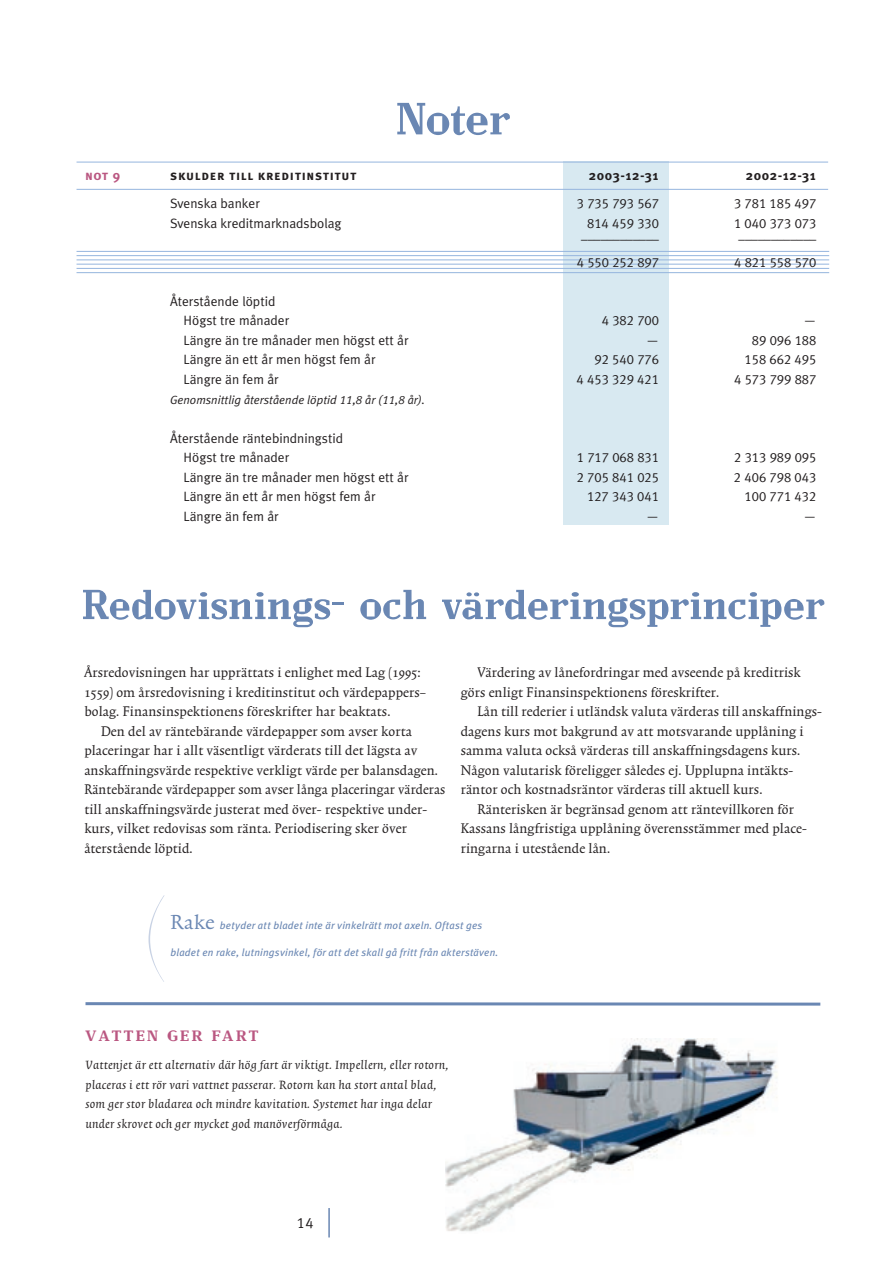
<style>
.page{position:relative;width:893px;height:1263px;background:#fff}
.page>*{position:absolute;margin:0;border:0;box-sizing:border-box;transform-origin:0 0}
.t1{font:63px "Zenith";letter-spacing:-.01em;color:#6a87b3}
.t2{font:58.5px "Zenith";color:#6a87b3}
.t3{font:24px "Trinite No 1 Rom Wid";color:#6a87b3}
.t4{font:21px "Zenith";letter-spacing:.1em;color:#ba5781;scale:1.1 1}
.t5{font:16.5px/19.5px "Trinite No 1 Rom Con";letter-spacing:.01em;color:#231f20}
.t6{font:italic 15px/19.5px "Trinite No 1";letter-spacing:.015em;color:#231f20;scale:1.05 1}
.t7{font:15px "Meta Plus Normal Caps";color:#231f20}
.t8{font:13.5px/19.5px "Meta Plus Normal";color:#231f20}
.t9{font:13.5px "Meta Plus Normal Caps";color:#231f20}
.t10{font:13.5px "Meta Plus Bold Caps";letter-spacing:.05em;color:#231f20}
.t11{font:700 13.5px "Meta Plus";letter-spacing:.05em;color:#231f20}
.t12{font:13.5px "Meta Plus Bold Caps";color:#ba5781}
.t13{font:italic 12px "Meta Plus Normal";color:#231f20}
.t14{font:italic 10.5px "Meta Plus";letter-spacing:.02em;color:#6a87b3}
.s1{font-family:"Meta Plus";font-weight:700}
.s2{font-family:"Meta Plus Normal Caps"}
</style>
<div class="page">
<hr style="left:328px;top:1208px;width:2px;height:29px;background:#6a87b3">
<div style="left:563px;top:162px;width:105px;height:363px;background:#d8e9f1"></div>
<hr style="left:86px;top:1002px;width:734px;height:3px;background:#6a87b3">
<img style="left:445px;top:1038px;width:332px;height:194px">
<hr style="left:77px;top:251px;width:752px;height:1px;background:#95b5de">
<hr style="left:77px;top:255px;width:752px;height:1px;background:#95b5de">
<hr style="left:77px;top:259px;width:752px;height:1px;background:#95b5de">
<hr style="left:77px;top:264px;width:752px;height:1px;background:#95b5de">
<hr style="left:77px;top:268px;width:752px;height:1px;background:#95b5de">
<hr style="left:77px;top:272px;width:752px;height:1px;background:#95b5de">
<hr style="left:77px;top:162px;width:751px;height:1px;background:#95b5de">
<hr style="left:77px;top:189px;width:751px;height:1px;background:#95b5de">
<svg style="left:148px;top:895px;width:17px;height:87px"></svg>
<h1 class="t1" style="left:396px;top:94px;width:115px">Noter</h1>
<p class="t12" style="left:85px;top:167px;width:37px">not <span class="s1">9</span></p>
<p class="t10" style="left:170px;top:167px;width:188px">skulder till kreditinstitut</p>
<p class="t11" style="left:589px;top:167px;width:71px">2003-12-31</p>
<p class="t11" style="left:746px;top:167px;width:71px">2002-12-31</p>
<p class="t8" style="left:170px;top:194px;width:91px">Svenska banker</p>
<p class="t9" style="left:577px;top:196px;width:84px">3 735 793 567</p>
<p class="t9" style="left:734px;top:196px;width:84px">3 781 185 497</p>
<p class="t8" style="left:170px;top:213px;width:173px">Svenska kreditmarknadsbolag</p>
<p class="t9" style="left:587px;top:215px;width:73px">814 459 330</p>
<p class="t9" style="left:734px;top:215px;width:84px">1 040 373 073</p>
<p class="t8" style="left:581px;top:230px;width:79px">––––––––––––</p>
<p class="t8" style="left:738px;top:230px;width:79px">––––––––––––</p>
<p class="t9" style="left:577px;top:254px;width:84px">4 550 252 897</p>
<p class="t9" style="left:734px;top:254px;width:84px">4 821 558 570</p>
<p class="t8" style="left:184px;top:291px;width:107px;text-indent:-14px">Återstående löptid<br>Högst tre månader</p>
<p class="t9" style="left:602px;top:313px;width:59px">4 382 700</p>
<p class="t8" style="left:803px;top:311px;width:14px">—</p>
<p class="t8" style="left:184px;top:330px;width:226px">Längre än tre månader men högst ett år</p>
<p class="t9" style="left:646px;top:332px;width:14px">—</p>
<p class="t9" style="left:752px;top:332px;width:66px">89 096 188</p>
<p class="t8" style="left:184px;top:350px;width:194px">Längre än ett år men högst fem år</p>
<p class="t9" style="left:594px;top:352px;width:66px">92 540 776</p>
<p class="t9" style="left:745px;top:352px;width:73px">158 662 495</p>
<p class="t8" style="left:184px;top:369px;width:97px">Längre än fem år</p>
<p class="t9" style="left:576px;top:371px;width:84px">4 453 329 421</p>
<p class="t9" style="left:734px;top:371px;width:84px">4 573 799 887</p>
<p class="t13" style="left:170px;top:392px;width:256px">Genomsnittlig återstående löptid <span class="s2">11,8</span> år (<span class="s2">11,8</span> år).</p>
<p class="t8" style="left:184px;top:428px;width:161px;text-indent:-14px">Återstående räntebindningstid<br>Högst tre månader</p>
<p class="t9" style="left:577px;top:449px;width:84px">1 717 068 831</p>
<p class="t9" style="left:734px;top:449px;width:84px">2 313 989 095</p>
<p class="t8" style="left:184px;top:467px;width:226px">Längre än tre månader men högst ett år</p>
<p class="t9" style="left:577px;top:469px;width:84px">2 705 841 025</p>
<p class="t9" style="left:734px;top:469px;width:84px">2 406 798 043</p>
<p class="t8" style="left:184px;top:486px;width:194px">Längre än ett år men högst fem år</p>
<p class="t9" style="left:587px;top:488px;width:73px">127 343 041</p>
<p class="t9" style="left:745px;top:488px;width:73px">100 771 432</p>
<p class="t8" style="left:184px;top:506px;width:97px">Längre än fem år</p>
<p class="t8" style="left:646px;top:506px;width:14px">—</p>
<p class="t9" style="left:803px;top:508px;width:14px">—</p>
<h2 class="t2" style="left:81px;top:581px;width:744px">Redovisnings- och värderingsprinciper</h2>
<p class="t5" style="left:84px;top:664px;width:343px">Årsredovisningen har upprättats i enlighet med Lag (1995:<br>1559) om årsredovisning i kreditinstitut och värdepappers– bolag. Finansinspektionens föreskrifter har beaktats.</p>
<p class="t5" style="left:84px;top:722px;width:362px;text-indent:17px">Den del av räntebärande värdepapper som avser korta placeringar har i allt väsentligt värderats till det lägsta av anskaffningsvärde respektive verkligt värde per balansdagen.<br>Räntebärande värdepapper som avser långa placeringar värderas till anskaffningsvärde justerat med över- respektive under&shy;kurs, vilket redovisas som ränta. Periodisering sker över återstående löptid.</p>
<p class="t5" style="left:461px;top:664px;width:341px;text-indent:17px">Värdering av lånefordringar med avseende på kreditrisk görs enligt Finansinspektionens föreskrifter.</p>
<p class="t5" style="left:477px;top:703px;width:346px">Lån till rederier i utländsk valuta värderas till anskaffnings-</p>
<p class="t5" style="left:461px;top:722px;width:344px">dagens kurs mot bakgrund av att motsvarande upplåning i</p>
<p class="t5" style="left:461px;top:742px;width:341px">samma valuta också värderas till anskaffningsdagens kurs.</p>
<p class="t5" style="left:461px;top:761px;width:334px">Någon valutarisk föreligger således ej. Upplupna intäkts-</p>
<p class="t5" style="left:461px;top:781px;width:303px">räntor och kostnadsräntor värderas till aktuell kurs.</p>
<p class="t5" style="left:477px;top:800px;width:318px">Ränterisken är begränsad genom att räntevillkoren för</p>
<p class="t5" style="left:461px;top:820px;width:348px">Kassans långfristiga upplåning överensstämmer med place-</p>
<p class="t5" style="left:461px;top:839px;width:151px">ringarna i utestående lån.</p>
<h3 class="t3" style="left:170px;top:911px;width:46px">Rake</h3>
<p class="t14" style="left:220px;top:919px;width:264px">betyder att bladet inte är vinkelrätt mot axeln. Oftast ges</p>
<p class="t14" style="left:170px;top:946px;width:329px">bladet en rake, lutningsvinkel, för att det skall gå fritt från akterstäven.</p>
<p class="t4" style="left:86px;top:1027px;width:159px">VATTEN GER FART</p>
<p class="t6" style="left:86px;top:1056px;width:347px">Vattenjet är ett alternativ där hög fart är viktigt. Impellern, eller rotorn, placeras i ett rör vari vattnet passerar. Rotorn kan ha stort antal blad, som ger stor bladarea och mindre kavitation. Systemet har inga delar under skrovet och ger mycket god manöverförmåga.</p>
<p class="t7" style="left:297px;top:1214px;width:18px">14</p>
</div>
